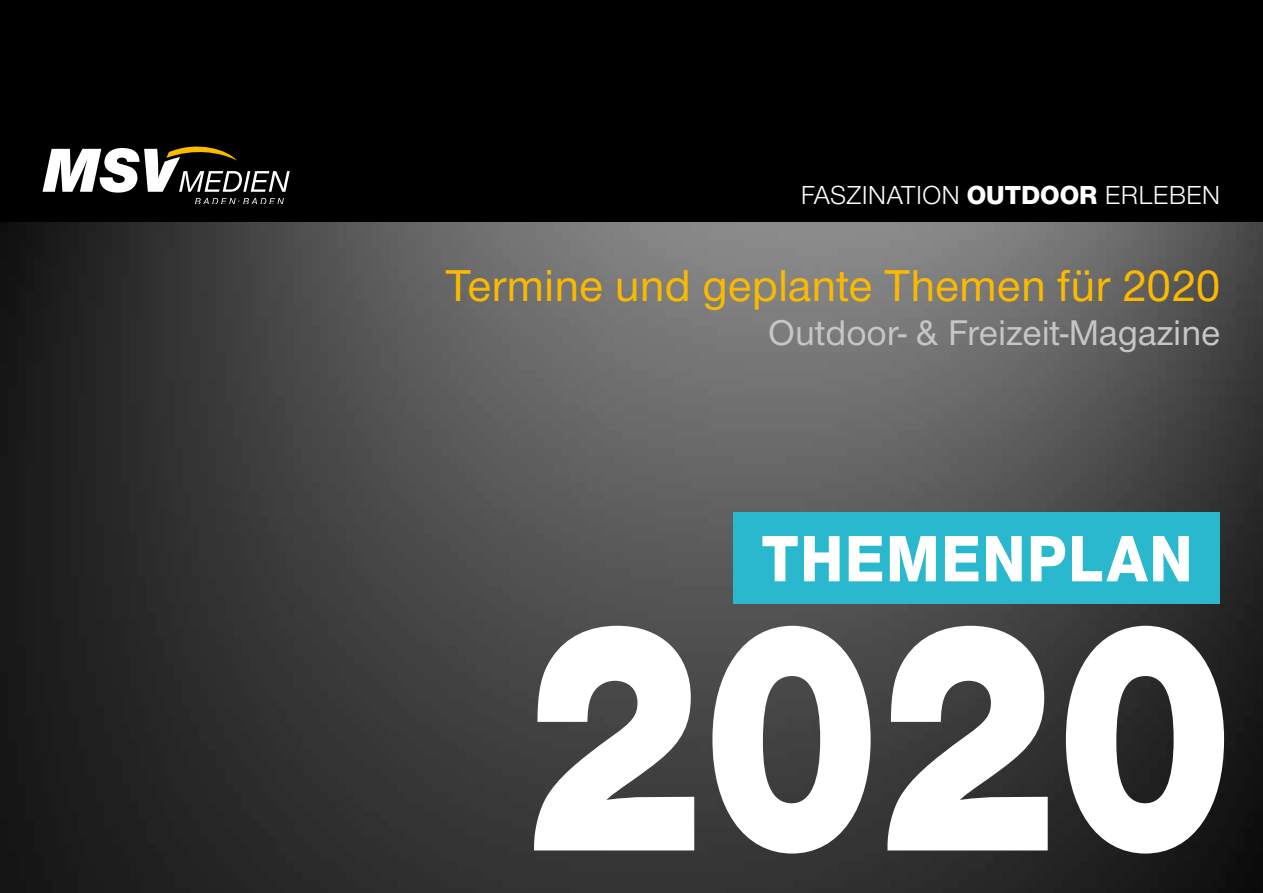
<style>
.page{position:relative;width:1263px;height:893px;background:#fff}
.page>*{position:absolute;margin:0;border:0;box-sizing:border-box;transform-origin:0 0}
.t1{font:900 342px "Nimbus San Nov T";color:#fff;scale:.83 1}
.t2{font:67.95px "Nimbus San Nov T Hea";letter-spacing:.025em;color:#fff;scale:.91 1}
.t3{font:500 46.2px "Nimbus San Nov T";color:#fbba00}
.t4{font:500 37.05px "Nimbus San Nov T";color:#c6c6c6}
.t5{font:27px "Nimbus San Nov T";color:#fff}
.s1{font-family:"Nimbus San Nov T Hea"}
</style>
<div class="page">
<img style="left:0;top:221px;width:1263px;height:672px">
<div style="left:0;top:0;width:1263px;height:221px;background:#000"></div>
<svg style="left:43px;top:146px;width:247px;height:58px"></svg>
<div style="left:733px;top:512px;width:487px;height:92px;background:#29b8ce"></div>
<p class="t5" style="left:801px;top:180px;width:421px">FASZINATION <span class="s1">OUTDOOR</span> ERLEBEN</p>
<p class="t3" style="left:445px;top:259px;width:777px">Termine und geplante Themen für 2020</p>
<p class="t4" style="left:768px;top:311px;width:454px">Outdoor- &amp; Freizeit-Magazine</p>
<h2 class="t2" style="left:761px;top:520px;width:475px">THEMENPLAN</h2>
<h1 class="t1" style="left:526px;top:536px;width:853px">2020</h1>
</div>
